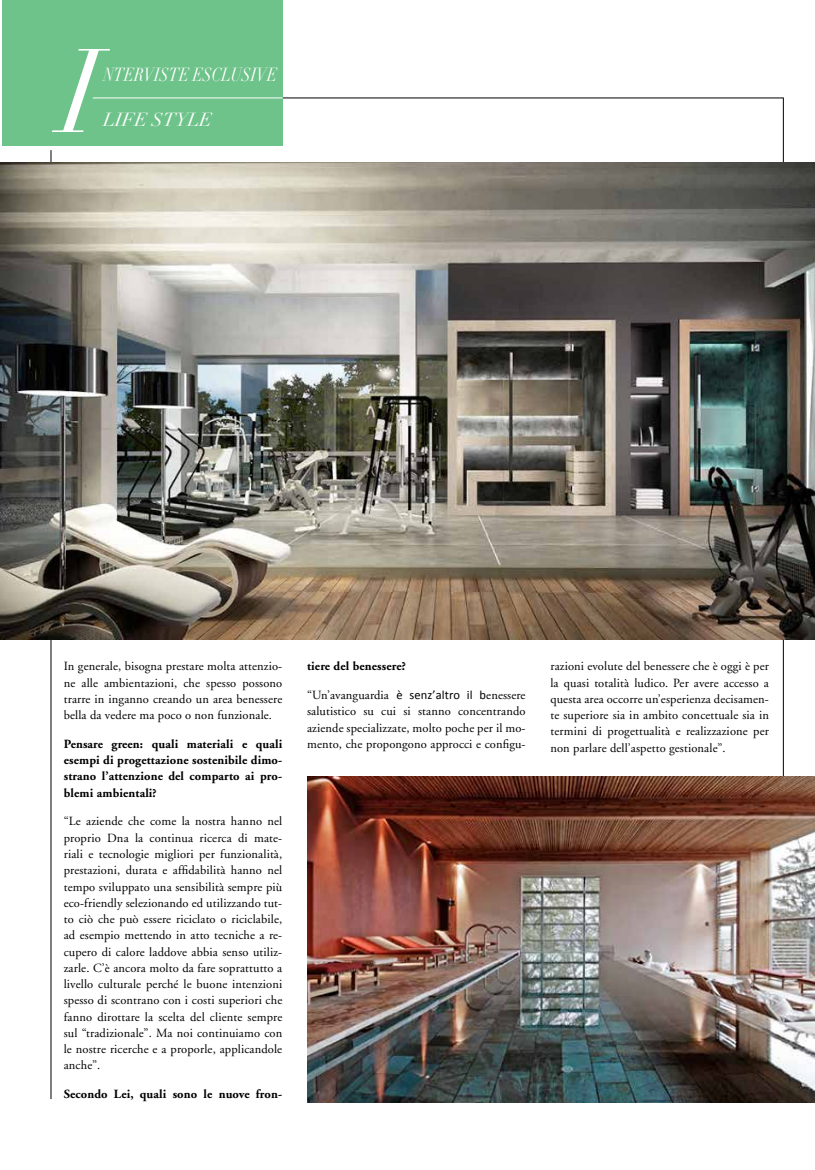
<style>
.page{position:relative;width:815px;height:1170px;background:#fff}
.page>*{position:absolute;margin:0;border:0;box-sizing:border-box;transform-origin:0 0}
.t1{font:italic 116.5px "Didot LH";color:#fff;scale:.83 1}
.t2{font:italic 18.62px "Didot LH";color:#fff;scale:.8 1}
.t3{font:italic 18.62px "Didot LH";color:#fff}
.t4{font:12.5px/16.2px "Adobe Garamond";letter-spacing:.01em;color:#000;text-align:justify}
.t5{font:700 12.5px/16.2px "Adobe Garamond";letter-spacing:.01em;color:#000;text-align:justify}
.s1{font-family:"Calibri"}
</style>
<div class="page">
<hr style="left:51px;top:150px;width:1px;height:948px;background:#000">
<hr style="left:783px;top:97px;width:1px;height:1004px;background:#000">
<hr style="left:283px;top:97px;width:500px;height:1px;background:#000">
<img style="left:0;top:163px;width:815px;height:476px">
<img style="left:307px;top:776px;width:508px;height:326px">
<div style="left:2px;top:0;width:281px;height:146px;background:#6ec38a"></div>
<hr style="left:93px;top:97px;width:190px;height:1px;background:#fff">
<h1 class="t1" style="left:49px;top:22px;width:103px">I</h1>
<h2 class="t2" style="left:103px;top:63px;width:219px">NTERVISTE ESCLUSIVE</h2>
<h2 class="t3" style="left:103px;top:108px;width:110px">LIFE STYLE</h2>
<p class="t4" style="left:64px;top:658px;width:220px">In generale, bisogna prestare molta attenzio&shy;ne alle ambientazioni, che spesso possono trarre in inganno creando un area benessere bella da vedere ma poco o non funzionale.</p>
<p class="t5" style="left:64px;top:736px;width:220px">Pensare green: quali materiali e quali esempi di progettazione sostenibile dimo&shy;strano l’attenzione del comparto ai pro&shy;blemi ambientali?</p>
<p class="t4" style="left:64px;top:813px;width:220px">“Le aziende che come la nostra hanno nel proprio Dna la continua ricerca di mate&shy;riali e tecnologie migliori per funzionalità, prestazioni, durata e affidabilità hanno nel tempo sviluppato una sensibilità sempre più eco-friendly selezionando ed utilizzando tut&shy;to ciò che può essere riciclato o riciclabile, ad esempio mettendo in atto tecniche a re&shy;cupero di calore laddove abbia senso utiliz&shy;zarle. C’è ancora molto da fare soprattutto a livello culturale perché le buone intenzioni spesso di scontrano con i costi superiori che fanno dirottare la scelta del cliente sempre sul “tradizionale”. Ma noi continuiamo con le nostre ricerche e a proporle, applicandole anche”.</p>
<p class="t5" style="left:64px;top:1086px;width:220px">Secondo Lei, quali sono le nuove fron-</p>
<p class="t5" style="left:307px;top:658px;width:100px">tiere del benessere?</p>
<p class="t4" style="left:307px;top:687px;width:220px">“Un’avanguardia <span class="s1">è senz’altro il b</span>enessere salutistico su cui si stanno concentrando aziende specializzate, molto poche per il mo&shy;mento, che propongono approcci e configu-</p>
<p class="t4" style="left:550px;top:658px;width:220px">razioni evolute del benessere che è oggi è per la quasi totalità ludico. Per avere accesso a questa area occorre un’esperienza decisamen&shy;te superiore sia in ambito concettuale sia in termini di progettualità e realizzazione per non parlare dell’aspetto gestionale”.</p>
</div>
